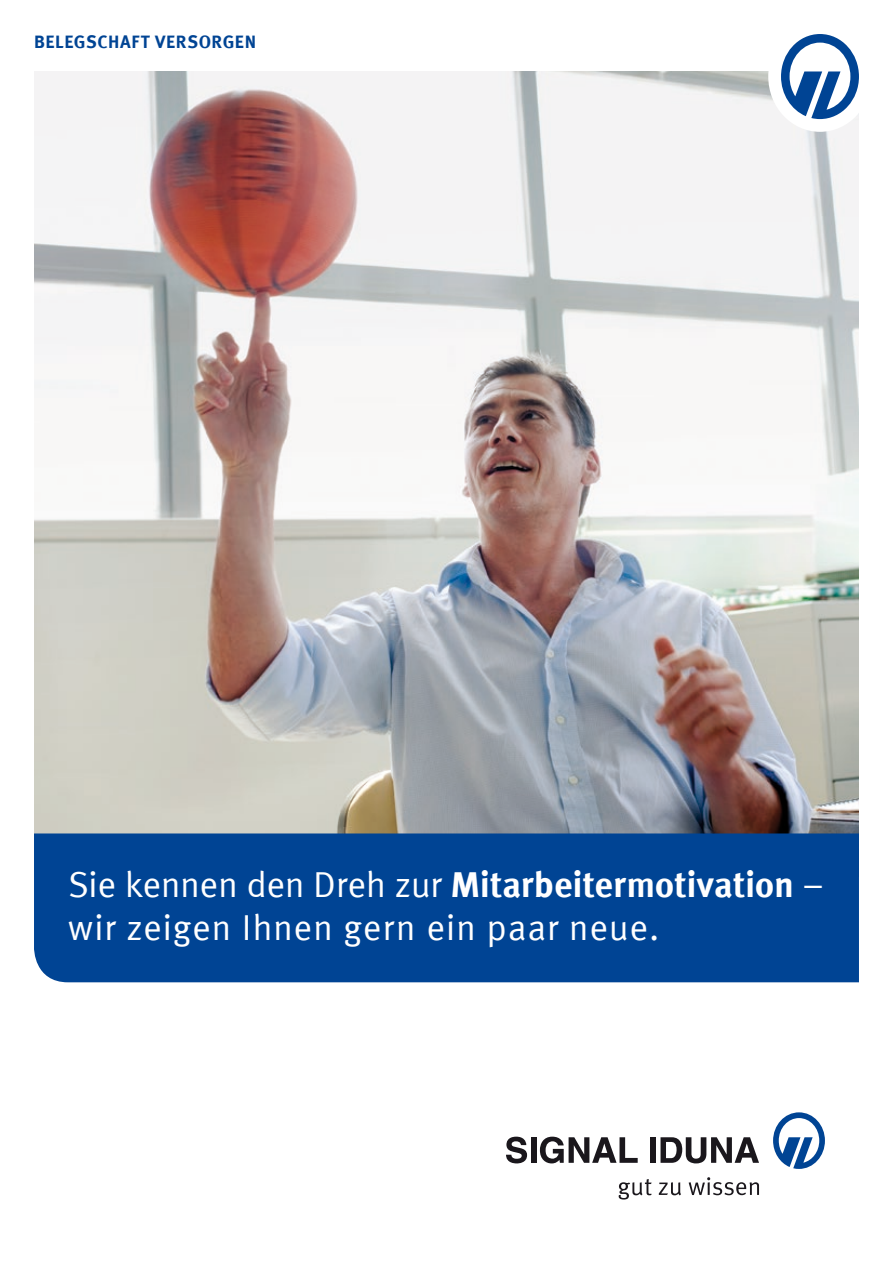
<style>
.page{position:relative;width:893px;height:1263px;background:#fff}
.page>*{position:absolute;margin:0;border:0;box-sizing:border-box;transform-origin:0 0}
.t1{font:700 36px "Meta Offc Pro";letter-spacing:-.01em;color:#fff}
.t2{font:36px "Meta Offc Pro Norm";letter-spacing:.02em;color:#fff}
.t3{font:700 18px "Meta Offc Pro";letter-spacing:.03em;color:#004494}
.s1{font-family:"Meta Offc Pro Norm";font-weight:400}
</style>
<div class="page">
<img style="left:34px;top:71px;width:825px;height:762px">
<div style="left:34px;top:833px;width:825px;height:149px;background:#004494"></div>
<svg style="left:506px;top:1137px;width:21px;height:26px"></svg>
<div style="left:531px;top:1137px;width:5px;height:26px;background:#1a171c"></div>
<svg style="left:540px;top:1137px;width:98px;height:26px"></svg>
<div style="left:650px;top:1137px;width:5px;height:26px;background:#1a171c"></div>
<svg style="left:660px;top:1137px;width:99px;height:26px"></svg>
<svg style="left:619px;top:1179px;width:33px;height:20px"></svg>
<svg style="left:659px;top:1182px;width:22px;height:13px"></svg>
<svg style="left:689px;top:1177px;width:70px;height:18px"></svg>
<svg style="left:773px;top:1112px;width:52px;height:57px"></svg>
<div style="left:768px;top:21px;width:104px;height:111px;background:#fff;border-radius:50%"></div>
<svg style="left:781px;top:34px;width:78px;height:85px"></svg>
<div style="left:850px;top:0;width:43px;height:43px;background:#fff"></div>
<p class="t3" style="left:34px;top:27px;width:224px">BELEGSCHAFT VERSORGEN</p>
<p class="t1" style="left:68px;top:857px;width:757px"><span class="s1">Sie kennen den Dreh zur</span> Mitarbeitermotivation <span class="s1">–</span></p>
<p class="t2" style="left:68px;top:900px;width:593px">wir zeigen Ihnen gern ein paar neue.</p>
</div>
